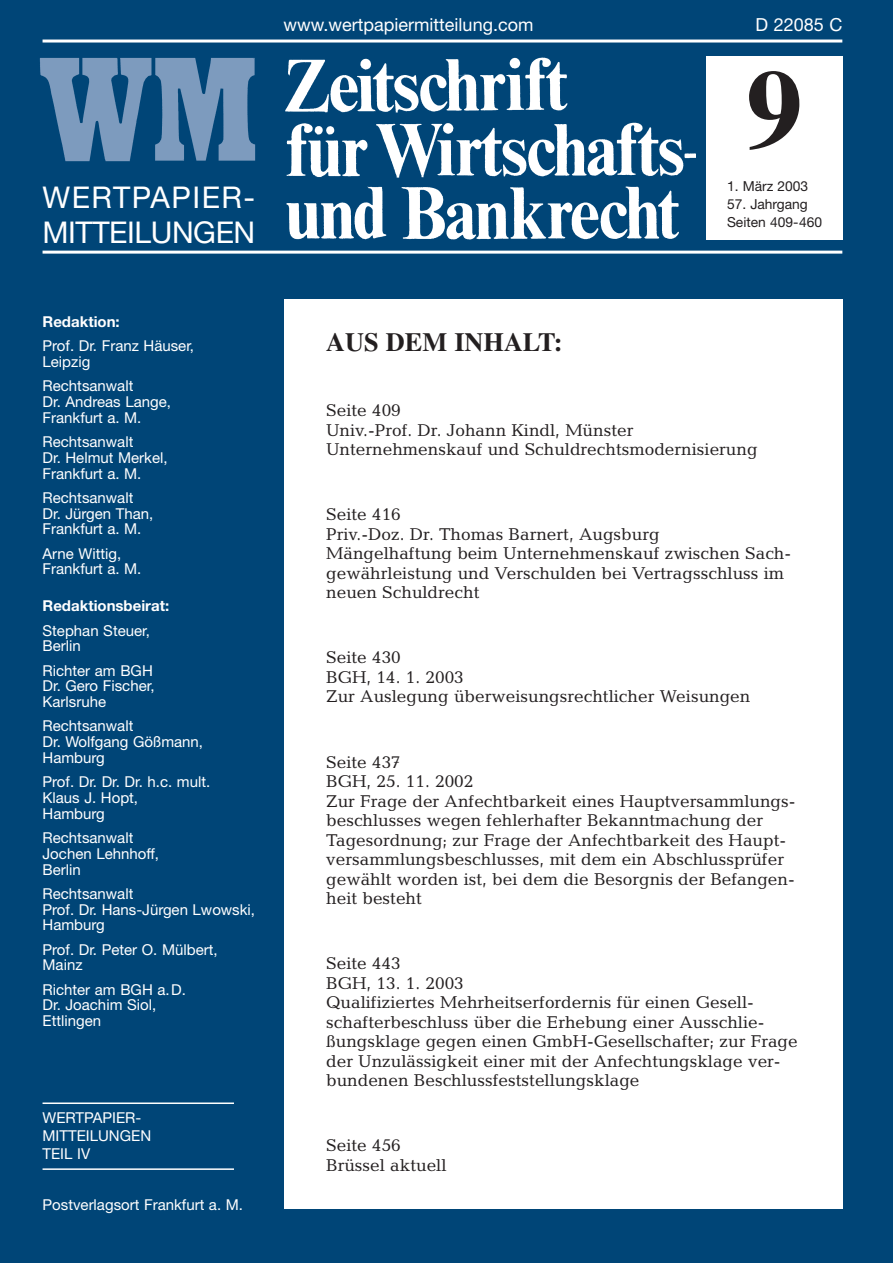
<style>
.page{position:relative;width:893px;height:1263px;background:#fff}
.page>*{position:absolute;margin:0;border:0;box-sizing:border-box;transform-origin:0 0}
.t1{font:700 112.5px "Times";color:#231f20}
.t2{font:30px/34.5px "Helvetica Neue";letter-spacing:-.015em;color:#fff}
.t3{font:700 26.25px "Times";color:#231f20}
.t4{font:18px "Helvetica Neue";color:#fff}
.t5{font:17.25px/19.5px "Candida";color:#231f20}
.t6{font:15px/15.8px "Helvetica Neue";color:#fff}
.t7{font:700 15px "Helvetica Neue";color:#fff}
.t8{font:13.8px/18px "Helvetica Neue";color:#231f20}
</style>
<div class="page">
<div style="left:0;top:0;width:892px;height:1263px;background:#004577"></div>
<hr style="left:43px;top:251px;width:799px;height:3px;background:#fff">
<div style="left:284px;top:299px;width:558px;height:910px;background:#fff"></div>
<hr style="left:43px;top:1103px;width:191px;height:1px;background:#fff">
<hr style="left:43px;top:1168px;width:191px;height:2px;background:#fff">
<hr style="left:43px;top:40px;width:799px;height:3px;background:#fff">
<img style="left:285px;top:57px;width:411px;height:183px">
<img style="left:39px;top:57px;width:217px;height:105px">
<div style="left:706px;top:57px;width:136px;height:183px;background:#fff"></div>
<h2 class="t2" style="left:43px;top:183px;width:214px">WERTPAPIER-<br>MITTEILUNGEN</h2>
<p class="t7" style="left:43px;top:316px;width:79px">Redaktion:</p>
<p class="t6" style="left:43px;top:340px;width:153px">Prof. Dr. Franz Häuser,<br>Leipzig</p>
<p class="t6" style="left:43px;top:380px;width:130px">Rechtsanwalt<br>Dr. Andreas Lange,<br>Frankfurt a. M.</p>
<p class="t6" style="left:43px;top:435px;width:126px">Rechtsanwalt<br>Dr. Helmut Merkel,<br>Frankfurt a. M.</p>
<p class="t6" style="left:43px;top:491px;width:112px">Rechtsanwalt<br>Dr. Jürgen Than,<br>Frankfurt a. M.</p>
<p class="t6" style="left:43px;top:547px;width:100px">Arne Wittig,<br>Frankfurt a. M.</p>
<p class="t7" style="left:43px;top:601px;width:128px">Redaktionsbeirat:</p>
<p class="t6" style="left:43px;top:624px;width:109px">Stephan Steuer,<br>Berlin</p>
<p class="t6" style="left:43px;top:664px;width:113px;text-align:justify">Richter am BGH Dr. Gero Fischer, Karlsruhe</p>
<p class="t6" style="left:43px;top:720px;width:162px">Rechtsanwalt<br>Dr. Wolfgang Gößmann,<br>Hamburg</p>
<p class="t6" style="left:43px;top:776px;width:169px">Prof. Dr. Dr. Dr. h.c. mult.<br>Klaus J. Hopt,<br>Hamburg</p>
<p class="t6" style="left:43px;top:831px;width:118px">Rechtsanwalt<br>Jochen Lehnhoff,<br>Berlin</p>
<p class="t6" style="left:43px;top:887px;width:214px">Rechtsanwalt<br>Prof. Dr. Hans-Jürgen Lwowski,<br>Hamburg</p>
<p class="t6" style="left:43px;top:943px;width:176px">Prof. Dr. Peter O. Mülbert,<br>Mainz</p>
<p class="t6" style="left:43px;top:983px;width:145px">Richter am BGH a.D.<br>Dr. Joachim Siol,<br>Ettlingen</p>
<p class="t6" style="left:43px;top:1110px;width:110px;line-height:18px">WERTPAPIER-<br>MITTEILUNGEN<br>TEIL IV</p>
<p class="t6" style="left:43px;top:1198px;width:202px">Postverlagsort Frankfurt a. M.</p>
<p class="t4" style="left:284px;top:18px;width:251px">www.wertpapiermitteilung.com</p>
<p class="t4" style="left:755px;top:18px;width:88px">D 22085 C</p>
<h3 class="t3" style="left:326px;top:333px;width:238px">AUS DEM INHALT:</h3>
<h1 class="t1" style="left:746px;top:70px;width:58px">9</h1>
<p class="t8" style="left:727px;top:178px;width:83px">1. März 2003</p>
<p class="t8" style="left:727px;top:196px;width:97px">57. Jahrgang<br>Seiten 409-460</p>
<p class="t5" style="left:326px;top:402px;width:433px">Seite 409<br>Univ.-Prof. Dr. Johann Kindl, Münster<br>Unternehmenskauf und Schuldrechtsmodernisierung</p>
<p class="t5" style="left:326px;top:506px;width:466px">Seite 416<br>Priv.-Doz. Dr. Thomas Barnert, Augsburg<br>Mängelhaftung beim Unternehmenskauf zwischen Sach&shy;gewährleistung und Verschulden bei Vertragsschluss im neuen Schuldrecht</p>
<p class="t5" style="left:326px;top:650px;width:426px">Seite 430<br>BGH, 14. 1. 2003<br>Zur Auslegung überweisungsrechtlicher Weisungen</p>
<p class="t5" style="left:326px;top:754px;width:471px">Seite 437<br>BGH, 25. 11. 2002<br>Zur Frage der Anfechtbarkeit eines Hauptversammlungs&shy;beschlusses wegen fehlerhafter Bekanntmachung der Tagesordnung; zur Frage der Anfechtbarkeit des Haupt&shy;versammlungsbeschlusses, mit dem ein Abschlussprüfer gewählt worden ist, bei dem die Besorgnis der Befangen&shy;heit besteht</p>
<p class="t5" style="left:326px;top:955px;width:473px">Seite 443<br>BGH, 13. 1. 2003<br>Qualifiziertes Mehrheitserfordernis für einen Gesell&shy;schafterbeschluss über die Erhebung einer Ausschlie&shy;ßungsklage gegen einen GmbH-Gesellschafter; zur Frage der Unzulässigkeit einer mit der Anfechtungsklage ver&shy;bundenen Beschlussfeststellungsklage</p>
<p class="t5" style="left:326px;top:1138px;width:122px">Seite 456<br>Brüssel aktuell</p>
</div>
